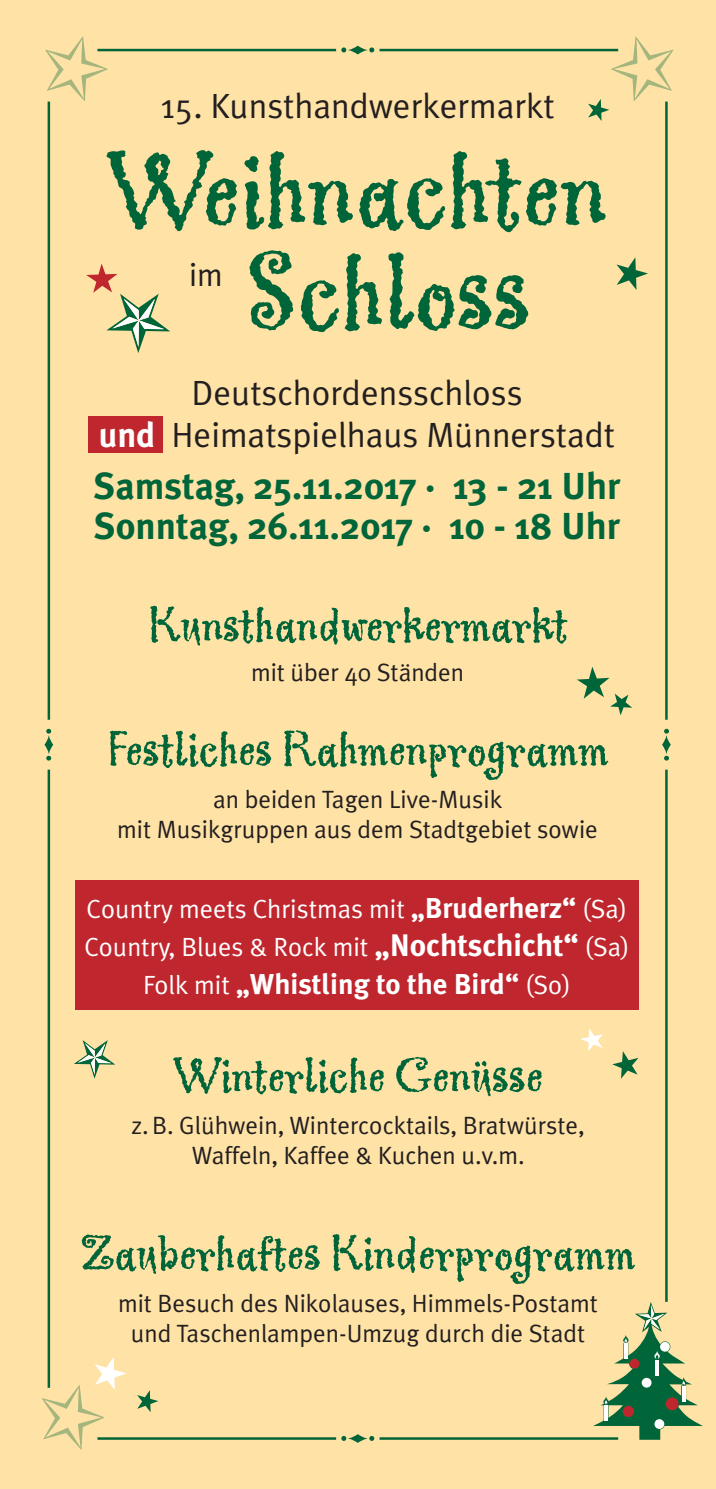
<style>
.page{position:relative;width:716px;height:1489px;background:#fff}
.page>*{position:absolute;margin:0;border:0;box-sizing:border-box;transform-origin:0 0}
.t1{font:115px/102px "Greymantle MVB";color:#006539;text-align:center}
.t2{font:52.5px "Greymantle MVB";color:#006539}
.t3{font:700 37.5px/40px "Meta Plus";color:#006539}
.t4{font:35px/42px "Meta Plus Normal";color:#231f20;text-align:center}
.t5{font:32.5px "Meta Plus Normal";color:#231f20}
.t6{font:700 28.75px "Meta Plus";color:#fff}
.t7{font:26.25px/38.2px "Meta Plus Normal";color:#fff}
.t8{font:25px/30px "Meta Plus Normal";color:#231f20;text-align:center}
.s1{font-family:"Meta Plus";font-weight:700;color:#fff}
.s2{font-family:"Meta Plus";font-weight:700;font-size:28.75px}
.s3{font-family:"Meta Plus";font-weight:700;font-size:31px}
.s4{font-family:"Meta Plus Normal";font-weight:400;font-size:26.25px}
</style>
<div class="page">
<div style="left:0;top:0;width:716px;height:1488px;background:#ffe2a5"></div>
<svg style="left:44px;top:728px;width:9px;height:32px"></svg>
<svg style="left:662px;top:728px;width:9px;height:32px"></svg>
<hr style="left:48px;top:769px;width:2px;height:618px;background:#006539">
<hr style="left:665px;top:102px;width:2px;height:617px;background:#006539">
<hr style="left:48px;top:102px;width:2px;height:617px;background:#006539">
<hr style="left:665px;top:769px;width:2px;height:532px;background:#006539">
<svg style="left:341px;top:46px;width:33px;height:8px"></svg>
<svg style="left:341px;top:1434px;width:33px;height:8px"></svg>
<hr style="left:97px;top:49px;width:239px;height:2px;background:#006539">
<hr style="left:97px;top:1437px;width:239px;height:2px;background:#006539">
<hr style="left:379px;top:49px;width:239px;height:2px;background:#006539">
<hr style="left:379px;top:1437px;width:239px;height:2px;background:#006539">
<svg style="left:45px;top:36px;width:63px;height:66px"></svg>
<svg style="left:593px;top:1301px;width:110px;height:138px"></svg>
<div style="left:629px;top:1358px;width:10px;height:10px;background:#c0262d;border-radius:50%"></div>
<div style="left:666px;top:1397px;width:12px;height:12px;background:#c0262d;border-radius:50%"></div>
<div style="left:623px;top:1405px;width:11px;height:11px;background:#c0262d;border-radius:50%"></div>
<div style="left:660px;top:1341px;width:10px;height:10px;background:#fff;border-radius:50%"></div>
<svg style="left:654px;top:1418px;width:10px;height:10px"></svg>
<div style="left:642px;top:1377px;width:9px;height:10px;background:#fff;border-radius:50%"></div>
<hr style="left:624px;top:1343px;width:4px;height:16px;background:#fff">
<hr style="left:604px;top:1404px;width:4px;height:16px;background:#fff">
<hr style="left:682px;top:1385px;width:3px;height:16px;background:#fff">
<hr style="left:655px;top:1359px;width:4px;height:16px;background:#fff">
<svg style="left:86px;top:263px;width:84px;height:90px"></svg>
<svg style="left:616px;top:257px;width:32px;height:33px"></svg>
<svg style="left:74px;top:1040px;width:41px;height:38px"></svg>
<svg style="left:137px;top:1390px;width:21px;height:22px"></svg>
<svg style="left:577px;top:666px;width:55px;height:49px"></svg>
<svg style="left:612px;top:1051px;width:26px;height:27px"></svg>
<svg style="left:42px;top:1356px;width:84px;height:93px"></svg>
<svg style="left:580px;top:1028px;width:23px;height:22px"></svg>
<svg style="left:588px;top:36px;width:85px;height:85px"></svg>
<div style="left:75px;top:880px;width:563px;height:129px;background:#c0262d"></div>
<div style="left:88px;top:416px;width:75px;height:36px;background:#c0262d"></div>
<h3 class="t4" style="left:160px;top:84px;width:396px">15. Kunsthandwerkermarkt</h3>
<h1 class="t1" style="left:107px;top:141px;width:501px">Weihnachten<br>Schloss</h1>
<h3 class="t5" style="left:189px;top:256px;width:35px">im</h3>
<h3 class="t4" style="left:99px;top:371px;width:518px">Deutschordensschloss<br><span class="s1">und</span> Heimatspielhaus Münnerstadt</h3>
<h3 class="t3" style="left:94px;top:466px;width:528px">Samstag, 25.11.2017 · 13 - 21 Uhr<br>Sonntag, 26.11.2017 · 10 - 18 Uhr</h3>
<h2 class="t2" style="left:148px;top:594px;width:421px">Kunsthandwerkermarkt</h2>
<p class="t8" style="left:251px;top:656px;width:215px">mit über 40 Ständen</p>
<h2 class="t2" style="left:107px;top:718px;width:503px">Festliches Rahmenprogramm</h2>
<p class="t8" style="left:117px;top:783px;width:482px">an beiden Tagen Live-Musik<br>mit Musikgruppen aus dem Stadtgebiet sowie</p>
<p class="t7" style="left:84px;top:889px;width:547px">Country meets Christmas mit <span class="s2">„Bruderherz“</span> (Sa)<br>Country, Blues &amp; Rock mit <span class="s3">„Nochtschicht“</span> (Sa)</p>
<p class="t6" style="left:143px;top:967px;width:429px"><span class="s4">Folk mit</span> „Whistling to the Bird“ <span class="s4">(So)</span></p>
<h2 class="t2" style="left:173px;top:1044px;width:371px">Winterliche Genüsse</h2>
<p class="t8" style="left:132px;top:1109px;width:455px">z.B. Glühwein, Wintercocktails, Bratwürste,<br>Waffeln, Kaffee &amp; Kuchen u.v.m.</p>
<h2 class="t2" style="left:81px;top:1222px;width:556px">Zauberhaftes Kinderprogramm</h2>
<p class="t8" style="left:118px;top:1287px;width:481px">mit Besuch des Nikolauses, Himmels-Postamt und Taschenlampen-Umzug durch die Stadt</p>
</div>
